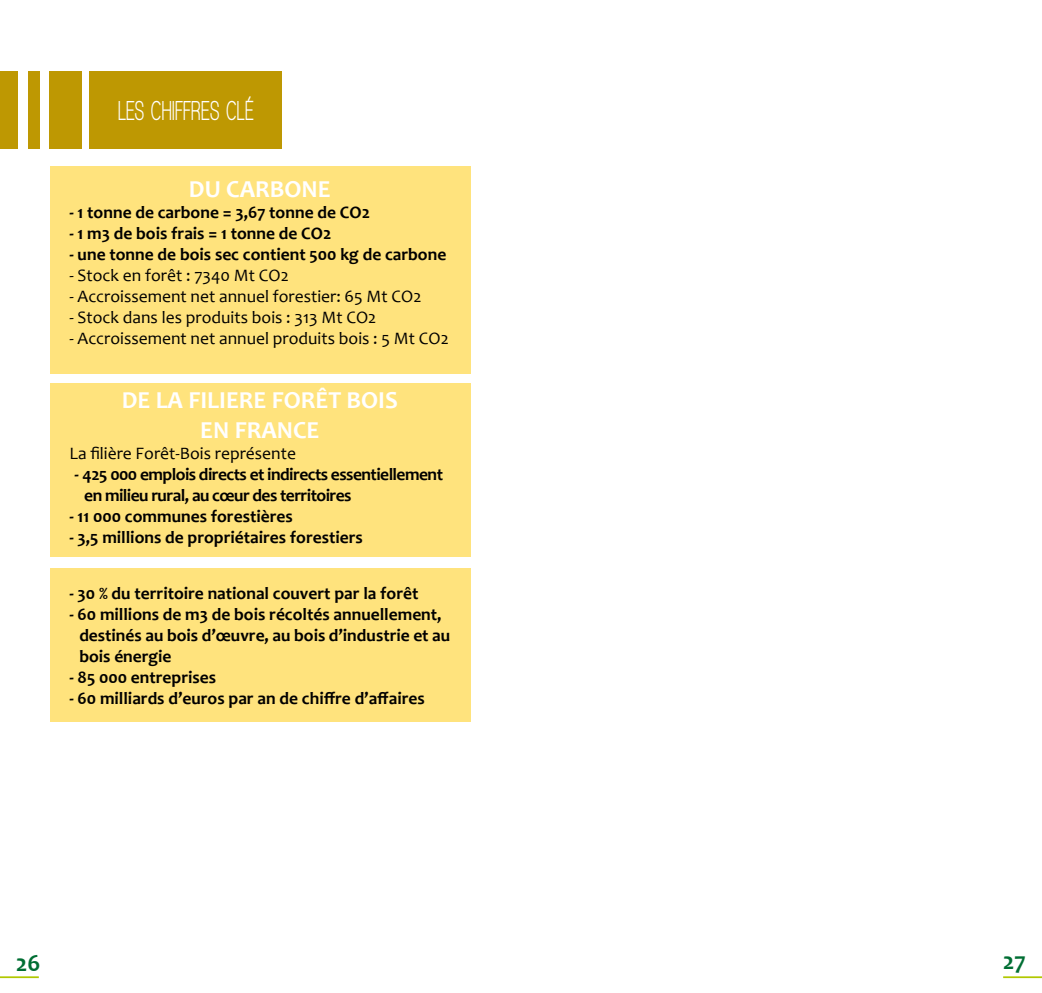
<style>
.page{position:relative;width:1042px;height:993px;background:#fff}
.page>*{position:absolute;margin:0;border:0;box-sizing:border-box;transform-origin:0 0}
.t1{font:700 ultra-condensed 28px "Walkway";letter-spacing:.04em;color:#fff}
.t2{font:700 24.5px/29.4px "Candara";color:#fff;text-align:center}
.t3{font:700 24.5px "Candara";color:#006e33}
.t4{font:700 17.5px/21px "Candara";color:#000}
.t5{font:17.5px "Candara";color:#000}
.t6{font:700 17.5px/21px "Candara";letter-spacing:-.03em;color:#000}
</style>
<div class="page">
<div style="left:51px;top:568px;width:420px;height:153px;background:#ffe37d"></div>
<div style="left:51px;top:383px;width:420px;height:174px;background:#ffe37d"></div>
<div style="left:50px;top:166px;width:421px;height:207px;background:#ffe37d"></div>
<hr style="left:0;top:975px;width:39px;height:2px;background:#b1c800">
<hr style="left:1003px;top:975px;width:39px;height:2px;background:#b1c800">
<div style="left:90px;top:71px;width:192px;height:78px;background:#be9802"></div>
<div style="left:49px;top:71px;width:33px;height:77px;background:#be9802"></div>
<div style="left:29px;top:71px;width:11px;height:77px;background:#be9802"></div>
<div style="left:0;top:71px;width:18px;height:77px;background:#be9802"></div>
<h1 class="t1" style="left:118px;top:96px;width:136px">LES CHIFFRES CLÉ</h1>
<h2 class="t2" style="left:189px;top:174px;width:143px">DU CARBONE</h2>
<p class="t4" style="left:69px;top:201px;width:302px">- 1 tonne de carbone = 3,67 tonne de CO2</p>
<p class="t4" style="left:69px;top:222px;width:263px">- 1 m3 de bois frais = 1 tonne de CO2</p>
<p class="t4" style="left:69px;top:243px;width:378px">- une tonne de bois sec contient 500 kg de carbone</p>
<p class="t5" style="left:69px;top:264px;width:221px">- Stock en forêt : 7340 Mt CO2</p>
<p class="t5" style="left:69px;top:285px;width:353px">- Accroissement net annuel forestier: 65 Mt CO2</p>
<p class="t5" style="left:69px;top:306px;width:308px">- Stock dans les produits bois : 313 Mt CO2</p>
<p class="t5" style="left:69px;top:327px;width:381px">- Accroissement net annuel produits bois : 5 Mt CO2</p>
<h2 class="t2" style="left:122px;top:385px;width:278px">DE LA FILIERE FORÊT BOIS<br>EN FRANCE</h2>
<p class="t5" style="left:69px;top:442px;width:228px">La filière Forêt-Bois représente</p>
<p class="t6" style="left:84px;top:463px;width:360px;text-indent:-10px">- 425 000 emplois directs et indirects essentiellement en milieu rural, au cœur des territoires</p>
<p class="t4" style="left:69px;top:505px;width:225px">- 11 000 communes forestières</p>
<p class="t4" style="left:69px;top:526px;width:295px">- 3,5 millions de propriétaires forestiers</p>
<p class="t4" style="left:69px;top:582px;width:350px">- 30 % du territoire national couvert par la forêt</p>
<p class="t4" style="left:79px;top:603px;width:372px;text-indent:-10px">- 60 millions de m3 de bois récoltés annuellement, destinés au bois d’œuvre, au bois d’industrie et au bois énergie</p>
<p class="t4" style="left:69px;top:666px;width:148px">- 85 000 entreprises</p>
<p class="t4" style="left:69px;top:687px;width:357px">- 60 milliards d’euros par an de chiffre d’affaires</p>
<h2 class="t3" style="left:16px;top:948px;width:26px">26</h2>
<h2 class="t3" style="left:1002px;top:945px;width:25px">27</h2>
</div>
